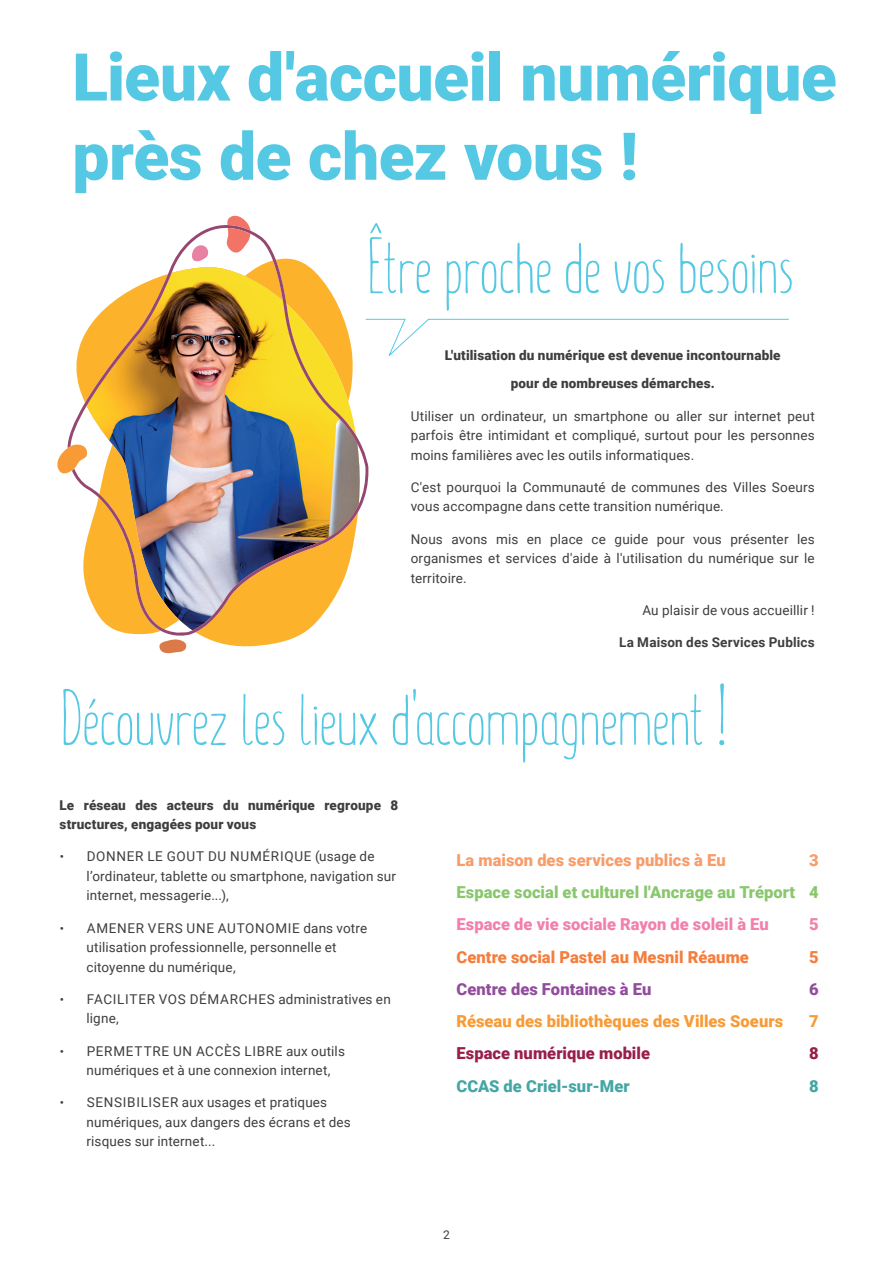
<style>
.page{position:relative;width:893px;height:1263px;background:#fff}
.page>*{position:absolute;margin:0;border:0;box-sizing:border-box;transform-origin:0 0}
.t1{font:300 78px "Summer Font";letter-spacing:-.01em;color:#55c9e3}
.t2{font:900 66px/79.2px "Roboto";letter-spacing:-.01em;color:#55c9e3}
.t3{font:900 16.5px "Roboto";letter-spacing:.005em;color:#89c76d}
.t4{font:900 16.5px "Roboto";letter-spacing:.005em;color:#f89b36}
.t5{font:900 16.5px "Roboto";color:#f27fac}
.t6{font:900 16.5px "Roboto";color:#f47e3d}
.t7{font:900 16.5px "Roboto";letter-spacing:.005em;color:#f89c6a}
.t8{font:900 16.5px "Roboto";letter-spacing:.005em;color:#924c9d}
.t9{font:900 16.5px "Roboto";letter-spacing:.005em;color:#981e4c}
.t10{font:900 16.5px "Roboto";letter-spacing:.005em;color:#44a6a5}
.t11{font:13.5px/19.5px "Roboto";letter-spacing:.01em;color:#3e3e3f}
.t12{font:900 13.5px/28.5px "Roboto";letter-spacing:.01em;color:#3e3e3f;text-align:center}
.t13{font:700 13.5px "Roboto";letter-spacing:.015em;color:#3e3e3f}
.t14{font:12px "Roboto";color:#3e3e3f}
.s1{font-size:12.75px}
</style>
<div class="page">
<svg style="left:368px;top:318px;width:421px;height:38px"></svg>
<svg style="left:63px;top:473px;width:230px;height:174px"></svg>
<img style="left:67px;top:225px;width:301px;height:413px">
<svg style="left:227px;top:215px;width:129px;height:220px"></svg>
<svg style="left:57px;top:442px;width:32px;height:31px"></svg>
<svg style="left:159px;top:639px;width:29px;height:15px"></svg>
<svg style="left:192px;top:244px;width:16px;height:18px"></svg>
<h2 class="t2" style="left:72px;top:35px;width:766px">Lieux d'accueil numérique près de chez vous !</h2>
<h1 class="t1" style="left:366px;top:220px;width:429px">Être proche de vos besoins</h1>
<p class="t12" style="left:445px;top:340px;width:337px">L'utilisation du numérique est devenue incontournable pour de nombreuses démarches.</p>
<p class="t11" style="left:411px;top:406px;width:405px;text-align:justify">Utiliser un ordinateur, un smartphone ou aller sur internet peut parfois être intimidant et compliqué, surtout pour les personnes moins familières avec les outils informatiques.</p>
<p class="t11" style="left:411px;top:477px;width:405px">C'est pourquoi la Communauté de communes des Villes Soeurs vous accompagne dans cette transition numérique.</p>
<p class="t11" style="left:411px;top:529px;width:405px;text-align:justify">Nous avons mis en place ce guide pour vous présenter les organismes et services d'aide à l'utilisation du numérique sur le territoire.</p>
<p class="t11" style="left:642px;top:600px;width:174px">Au plaisir de vous accueillir !</p>
<p class="t13" style="left:619px;top:633px;width:197px">La Maison des Services Publics</p>
<h1 class="t1" style="left:60px;top:672px;width:670px">Découvrez les lieux d'accompagnement !</h1>
<p class="t12" style="left:60px;top:794px;width:340px;line-height:19.5px;text-align:left">Le réseau des acteurs du numérique regroupe 8 structures, engagées pour vous</p>
<p class="t11" style="left:87px;top:846px;width:311px;text-indent:-27px"><span class="s1">•</span> DONNER LE GOUT DU NUMÉRIQUE (usage de l’ordinateur, tablette ou smartphone, navigation sur internet, messagerie...),</p>
<p class="t11" style="left:87px;top:917px;width:282px;text-indent:-27px"><span class="s1">•</span> AMENER VERS UNE AUTONOMIE dans votre utilisation professionnelle, personnelle et citoyenne du numérique,</p>
<p class="t11" style="left:87px;top:989px;width:306px;text-indent:-27px"><span class="s1">•</span> FACILITER VOS DÉMARCHES administratives en ligne,</p>
<p class="t11" style="left:87px;top:1040px;width:260px;text-indent:-27px"><span class="s1">•</span> PERMETTRE UN ACCÈS LIBRE aux outils numériques et à une connexion internet,</p>
<p class="t11" style="left:87px;top:1092px;width:266px;text-indent:-27px"><span class="s1">•</span> SENSIBILISER aux usages et pratiques numériques, aux dangers des écrans et des risques sur internet...</p>
<p class="t7" style="left:456px;top:848px;width:271px">La maison des services publics à Eu</p>
<p class="t7" style="left:809px;top:848px;width:11px">3</p>
<p class="t3" style="left:456px;top:880px;width:364px">Espace social et culturel l'Ancrage au Tréport 4</p>
<p class="t5" style="left:456px;top:913px;width:314px">Espace de vie sociale Rayon de soleil à Eu</p>
<p class="t5" style="left:809px;top:913px;width:11px">5</p>
<p class="t6" style="left:456px;top:945px;width:294px">Centre social Pastel au Mesnil Réaume</p>
<p class="t6" style="left:809px;top:945px;width:11px">5</p>
<p class="t8" style="left:456px;top:977px;width:197px">Centre des Fontaines à Eu</p>
<p class="t8" style="left:809px;top:977px;width:11px">6</p>
<p class="t4" style="left:456px;top:1009px;width:328px">Réseau des bibliothèques des Villes Soeurs</p>
<p class="t4" style="left:809px;top:1009px;width:11px">7</p>
<p class="t9" style="left:456px;top:1042px;width:195px">Espace numérique mobile</p>
<p class="t9" style="left:809px;top:1042px;width:11px">8</p>
<p class="t10" style="left:456px;top:1074px;width:175px">CCAS de Criel-sur-Mer</p>
<p class="t10" style="left:809px;top:1074px;width:11px">8</p>
<p class="t14" style="left:443px;top:1226px;width:8px">2</p>
</div>
